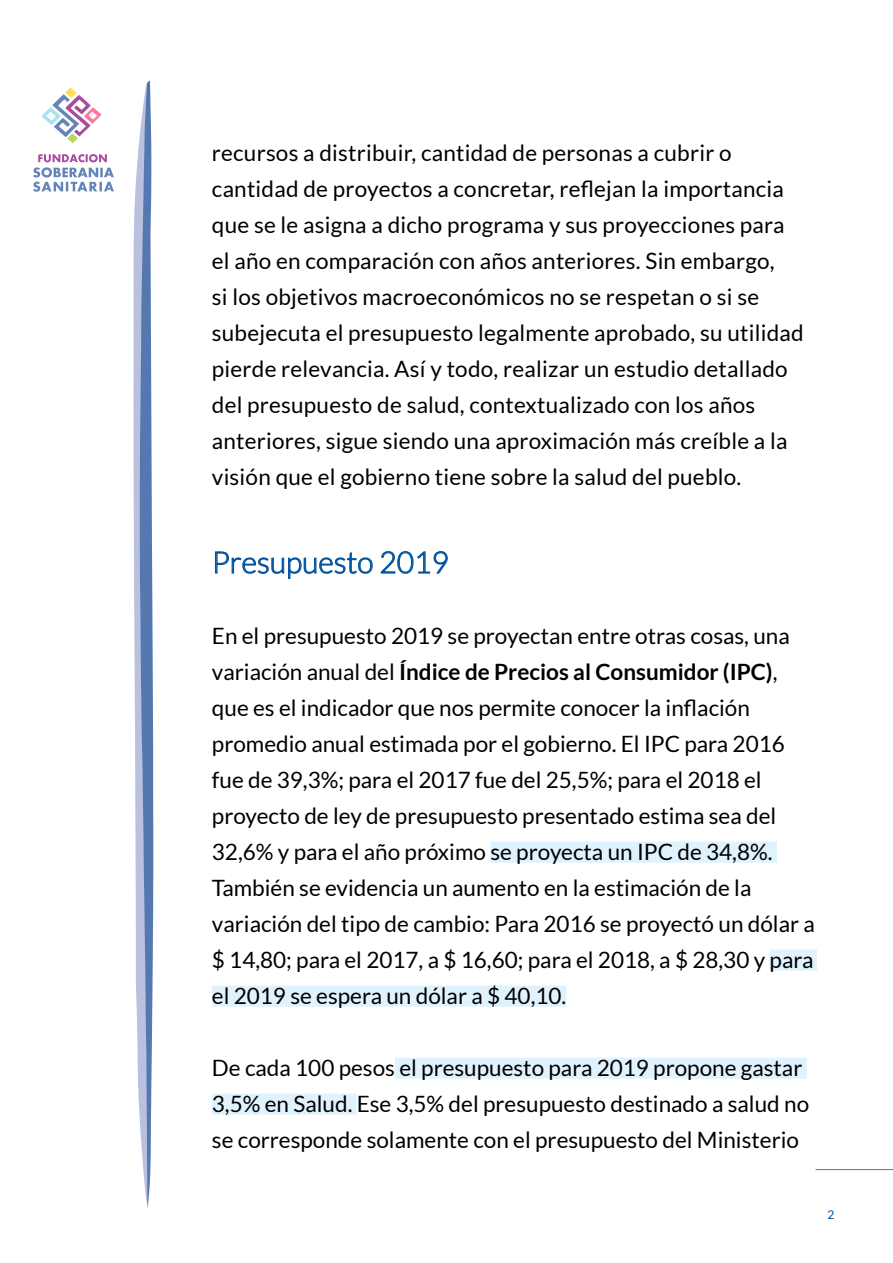
<style>
.page{position:relative;width:893px;height:1263px;background:#fff}
.page>*{position:absolute;margin:0;border:0;box-sizing:border-box;transform-origin:0 0}
.t1{font:300 30px "Lato";color:#00529d}
.t2{font:22.5px/36px "Lato";color:#000}
.t3{font:12px "Lato";color:#00529d}
.s1{font-weight:700}
</style>
<div class="page">
<svg style="left:33px;top:154px;width:81px;height:38px"></svg>
<svg style="left:41px;top:87px;width:61px;height:56px"></svg>
<svg style="left:133px;top:81px;width:20px;height:1126px"></svg>
<div style="left:490px;top:842px;width:287px;height:21px;background:#dff2fd"></div>
<div style="left:770px;top:950px;width:47px;height:21px;background:#dff2fd"></div>
<div style="left:212px;top:986px;width:354px;height:21px;background:#dff2fd"></div>
<div style="left:395px;top:1058px;width:412px;height:21px;background:#dff2fd"></div>
<div style="left:212px;top:1094px;width:145px;height:21px;background:#dff2fd"></div>
<svg style="left:215px;top:551px;width:157px;height:27px"></svg>
<svg style="left:381px;top:551px;width:66px;height:22px"></svg>
<hr style="left:815px;top:1169px;width:78px;height:1px;background:#5f778e">
<p class="t2" style="left:212px;top:134px;width:593px">recursos a distribuir, cantidad de personas a cubrir o cantidad de proyectos a concretar, reflejan la importancia que se le asigna a dicho programa y sus proyecciones para el año en comparación con años anteriores. Sin embargo,<br>si los objetivos macroeconómicos no se respetan o si se subejecuta el presupuesto legalmente aprobado, su utilidad pierde relevancia. Así y todo, realizar un estudio detallado del presupuesto de salud, contextualizado con los años anteriores, sigue siendo una aproximación más creíble a la visión que el gobierno tiene sobre la salud del pueblo.</p>
<h1 class="t1" style="left:212px;top:546px;width:238px">Presupuesto 2019</h1>
<p class="t2" style="left:212px;top:617px;width:604px">En el presupuesto 2019 se proyectan entre otras cosas, una variación anual del <span class="s1">Índice de Precios al Consumidor (IPC)</span>, que es el indicador que nos permite conocer la inflación promedio anual estimada por el gobierno. El IPC para 2016 fue de 39,3%; para el 2017 fue del 25,5%; para el 2018 el proyecto de ley de presupuesto presentado estima sea del 32,6% y para el año próximo se proyecta un IPC de 34,8%.<br>También se evidencia un aumento en la estimación de la variación del tipo de cambio: Para 2016 se proyectó un dólar a $ 14,80; para el 2017, a $ 16,60; para el 2018, a $ 28,30 y para el 2019 se espera un dólar a $ 40,10.</p>
<p class="t2" style="left:212px;top:1049px;width:599px">De cada 100 pesos el presupuesto para 2019 propone gastar<br>3,5% en Salud. Ese 3,5% del presupuesto destinado a salud no se corresponde solamente con el presupuesto del Ministerio</p>
<p class="t3" style="left:827px;top:1207px;width:8px">2</p>
</div>
